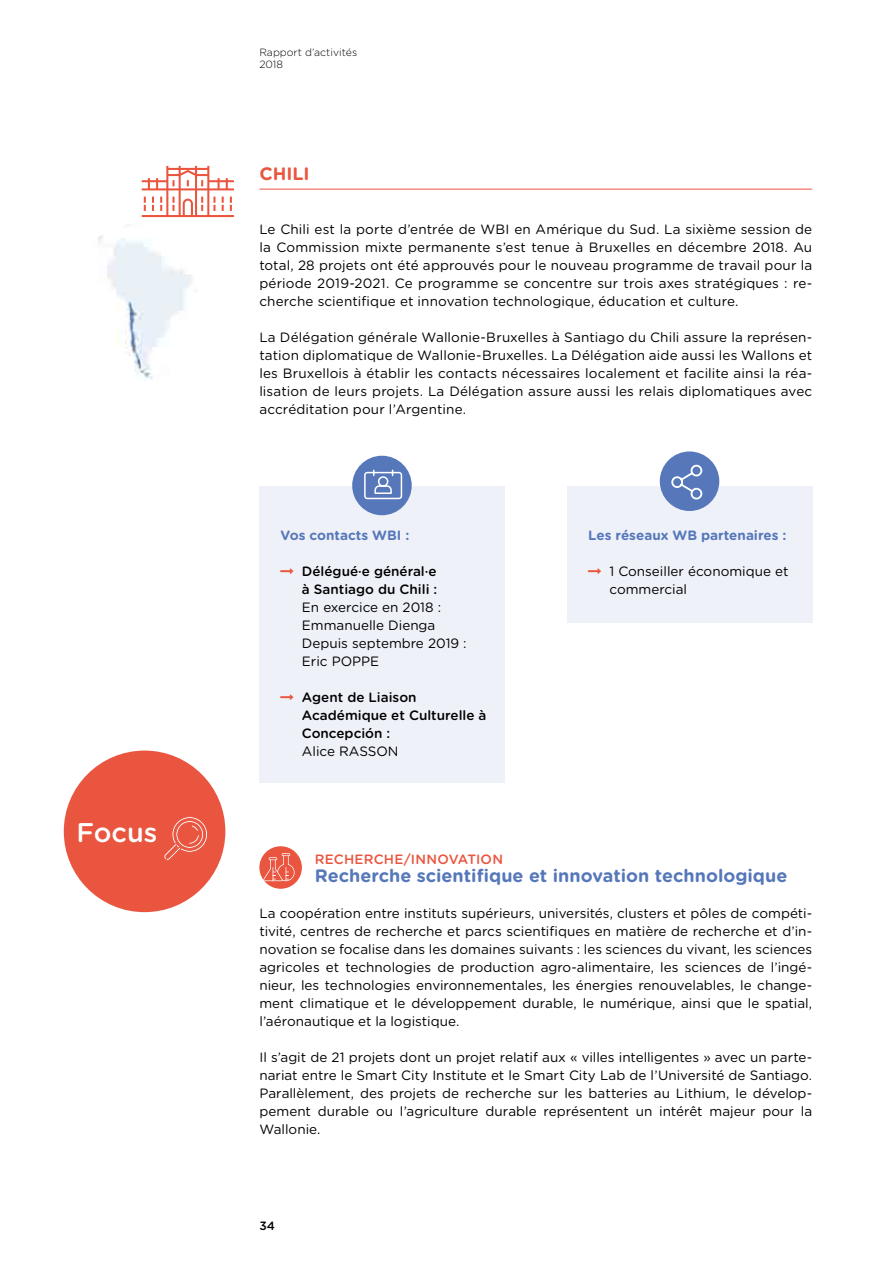
<style>
.page{position:relative;width:893px;height:1263px;background:#fff}
.page>*{position:absolute;margin:0;border:0;box-sizing:border-box;transform-origin:0 0}
.CHIFFRES_titre{font:500 27px "Gotham Rounded";color:#fff}
.texte_courant{font:700 18px "Gotham Rounded";color:#5678ba}
.CHIFFRES_titre-2{font:700 18px "Gotham Rounded";color:#ea5540}
.texte_courant-2{font:13.5px/18px "Gotham Rounded";color:#000;text-align:justify}
.texte_courant-3{font:500 13.5px/18px "Gotham Rounded";color:#000}
.texte_courant-4{font:700 13.5px "Gotham Rounded";color:#5678ba}
.texte_courant-5{font:500 13.5px "Gotham Rounded";letter-spacing:.02em;color:#ea5540}
.t1{font:500 12px "Gotham Rounded";color:#000}
.t2{font:300 10.5px/12.6px "Gotham Rounded";color:#000}
</style>
<div class="page">
<div style="left:259px;top:846px;width:43px;height:43px;background:#ea5540;border-radius:50%"></div>
<svg style="left:263px;top:853px;width:32px;height:28px"></svg>
<hr style="left:259px;top:189px;width:553px;height:1px;background:#ea5540">
<div style="left:259px;top:486px;width:245px;height:296px;background:#eff1f9"></div>
<div style="left:567px;top:486px;width:245px;height:136px;background:#eff1f9"></div>
<img style="left:98px;top:225px;width:94px;height:155px">
<div style="left:352px;top:456px;width:60px;height:59px;background:#5678ba;border-radius:50%"></div>
<div style="left:660px;top:451px;width:59px;height:60px;background:#5678ba;border-radius:50%"></div>
<svg style="left:364px;top:469px;width:39px;height:31px"></svg>
<svg style="left:671px;top:464px;width:32px;height:36px"></svg>
<div style="left:64px;top:750px;width:161px;height:162px;background:#ea5540;border-radius:50%"></div>
<svg style="left:164px;top:816px;width:44px;height:45px"></svg>
<svg style="left:142px;top:166px;width:92px;height:51px"></svg>
<p class="CHIFFRES_titre" style="left:77px;top:816px;width:82px">Focus</p>
<p class="t2" style="left:259px;top:46px;width:99px">Rapport d’activités<br>2018</p>
<p class="CHIFFRES_titre-2" style="left:259px;top:163px;width:52px">CHILI</p>
<p class="texte_courant-2" style="left:259px;top:220px;width:554px">Le Chili est la porte d’entrée de WBI en Amérique du Sud. La sixième session de la Commission mixte permanente s’est tenue à Bruxelles en décembre 2018. Au total, 28 projets ont été approuvés pour le nouveau programme de travail pour la période 2019-2021. Ce programme se concentre sur trois axes stratégiques : re&shy;cherche scientifique et innovation technologique, éducation et culture.</p>
<p class="texte_courant-2" style="left:259px;top:328px;width:554px">La Délégation générale Wallonie-Bruxelles à Santiago du Chili assure la représen&shy;tation diplomatique de Wallonie-Bruxelles. La Délégation aide aussi les Wallons et les Bruxellois à établir les contacts nécessaires localement et facilite ainsi la réa&shy;lisation de leurs projets. La Délégation assure aussi les relais diplomatiques avec accréditation pour l’Argentine.</p>
<p class="texte_courant-4" style="left:281px;top:527px;width:130px">Vos contacts WBI :</p>
<p class="texte_courant-3" style="left:302px;top:562px;width:137px">Délégué·e général·e à Santiago du Chili :</p>
<p class="texte_courant-2" style="left:302px;top:598px;width:141px">En exercice en 2018 :<br>Emmanuelle Dienga</p>
<p class="texte_courant-2" style="left:302px;top:634px;width:166px">Depuis septembre 2019 :<br>Eric POPPE</p>
<p class="texte_courant-3" style="left:302px;top:688px;width:186px">Agent de Liaison<br>Académique et Culturelle à<br>Concepción :</p>
<p class="texte_courant-2" style="left:302px;top:742px;width:98px">Alice RASSON</p>
<p class="texte_courant-4" style="left:588px;top:527px;width:200px">Les réseaux WB partenaires :</p>
<p class="texte_courant-2" style="left:609px;top:562px;width:181px">1 Conseiller économique et commercial</p>
<p class="texte_courant-5" style="left:315px;top:851px;width:190px">RECHERCHE/INNOVATION</p>
<p class="texte_courant" style="left:315px;top:865px;width:474px">Recherche scientifique et innovation technologique</p>
<p class="texte_courant-2" style="left:259px;top:904px;width:554px">La coopération entre instituts supérieurs, universités, clusters et pôles de compéti&shy;tivité, centres de recherche et parcs scientifiques en matière de recherche et d’in&shy;novation se focalise dans les domaines suivants : les sciences du vivant, les sciences agricoles et technologies de production agro-alimentaire, les sciences de l’ingé&shy;nieur, les technologies environnementales, les énergies renouvelables, le change&shy;ment climatique et le développement durable, le numérique, ainsi que le spatial, l’aéronautique et la logistique.</p>
<p class="texte_courant-2" style="left:259px;top:1048px;width:554px">Il s’agit de 21 projets dont un projet relatif aux « villes intelligentes » avec un parte&shy;nariat entre le Smart City Institute et le Smart City Lab de l’Université de Santiago.<br>Parallèlement, des projets de recherche sur les batteries au Lithium, le dévelop&shy;pement durable ou l’agriculture durable représentent un intérêt majeur pour la Wallonie.</p>
<p class="t1" style="left:259px;top:1218px;width:17px">34</p>
</div>
